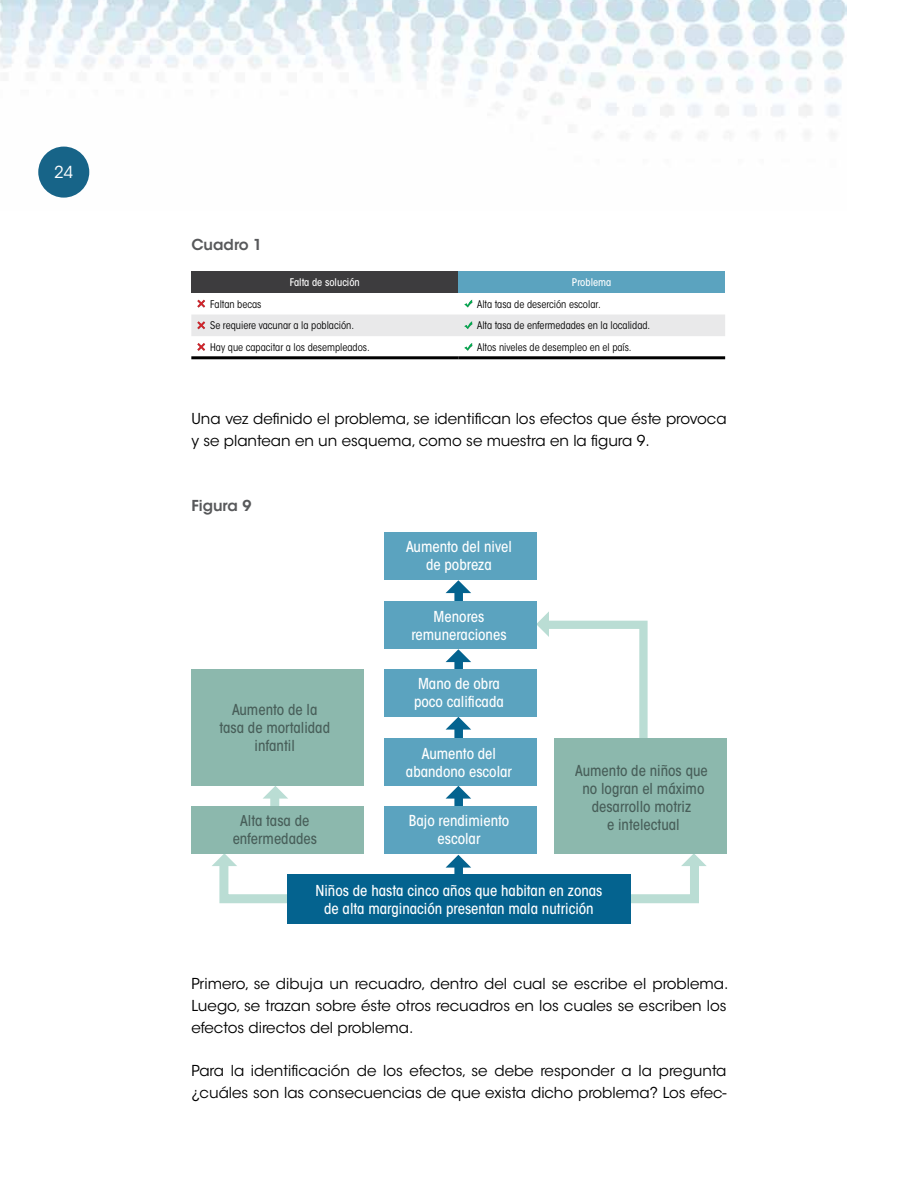
<style>
.page{position:relative;width:918px;height:1188px;background:#fff}
.page>*{position:absolute;margin:0;border:0;box-sizing:border-box;transform-origin:0 0}
.t1{font:16.5px "ITC Avant Garde Std";color:#fff}
.t2{font:15px/21.8px "ITC Avant Garde Std";color:#000}
.t3{font:500 condensed 15px/18px "ITC Avant Garde Std";color:#fff;text-align:center}
.t4{font:500 condensed 15px/18px "ITC Avant Garde Std";color:#3f3f40;text-align:center}
.t5{font:600 15px "ITC Avant Garde Std";color:#58595b}
.t6{font:condensed 10.5px "ITC Avant Garde Std";color:#000}
.t7{font:500 condensed 10.5px "ITC Avant Garde Std";color:#fff}
</style>
<div class="page">
<img style="left:0;top:0;width:846px;height:197px">
<div style="left:38px;top:147px;width:51px;height:51px;background:#176488;border-radius:50%"></div>
<div style="left:191px;top:272px;width:267px;height:21px;background:#3d3c3e"></div>
<div style="left:458px;top:272px;width:267px;height:21px;background:#5ba3bf"></div>
<hr style="left:191px;top:356px;width:267px;height:3px;background:#000">
<hr style="left:458px;top:356px;width:267px;height:3px;background:#000">
<svg style="left:197px;top:300px;width:8px;height:8px"></svg>
<svg style="left:464px;top:300px;width:8px;height:8px"></svg>
<div style="left:191px;top:315px;width:534px;height:21px;background:#e9e9ea"></div>
<svg style="left:197px;top:343px;width:8px;height:8px"></svg>
<svg style="left:464px;top:343px;width:8px;height:8px"></svg>
<svg style="left:263px;top:786px;width:25px;height:13px"></svg>
<div style="left:270px;top:795px;width:9px;height:17px;background:#baddd4"></div>
<svg style="left:631px;top:854px;width:76px;height:50px"></svg>
<svg style="left:212px;top:854px;width:75px;height:50px"></svg>
<svg style="left:446px;top:580px;width:25px;height:13px"></svg>
<div style="left:454px;top:589px;width:9px;height:18px;background:#04638f"></div>
<svg style="left:446px;top:649px;width:25px;height:13px"></svg>
<div style="left:454px;top:658px;width:9px;height:18px;background:#04638f"></div>
<svg style="left:446px;top:717px;width:25px;height:13px"></svg>
<div style="left:454px;top:726px;width:9px;height:17px;background:#04638f"></div>
<svg style="left:446px;top:786px;width:25px;height:13px"></svg>
<div style="left:454px;top:795px;width:9px;height:17px;background:#04638f"></div>
<svg style="left:446px;top:855px;width:25px;height:13px"></svg>
<div style="left:454px;top:864px;width:9px;height:17px;background:#04638f"></div>
<svg style="left:537px;top:611px;width:111px;height:127px"></svg>
<div style="left:554px;top:738px;width:173px;height:116px;background:#8cb8ad"></div>
<div style="left:191px;top:669px;width:173px;height:117px;background:#8cb8ad"></div>
<div style="left:191px;top:806px;width:173px;height:48px;background:#8cb8ad"></div>
<div style="left:287px;top:874px;width:344px;height:50px;background:#04638f"></div>
<div style="left:385px;top:806px;width:152px;height:48px;background:#5ba3bf"></div>
<div style="left:385px;top:738px;width:152px;height:48px;background:#5ba3bf"></div>
<div style="left:385px;top:669px;width:152px;height:48px;background:#5ba3bf"></div>
<div style="left:385px;top:601px;width:152px;height:48px;background:#5ba3bf"></div>
<div style="left:385px;top:532px;width:152px;height:48px;background:#5ba3bf"></div>
<p class="t1" style="left:54px;top:162px;width:21px">24</p>
<p class="t5" style="left:191px;top:235px;width:72px">Cuadro 1</p>
<p class="t7" style="left:290px;top:276px;width:72px">Falta de solución</p>
<p class="t7" style="left:572px;top:276px;width:41px">Problema</p>
<p class="t6" style="left:210px;top:298px;width:53px">Faltan becas</p>
<p class="t6" style="left:477px;top:297px;width:125px">Alta tasa de deserción escolar.</p>
<p class="t6" style="left:210px;top:319px;width:145px">Se requiere vacunar a la población.</p>
<p class="t6" style="left:477px;top:319px;width:175px">Alta tasa de enfermedades en la localidad.</p>
<p class="t6" style="left:210px;top:341px;width:161px">Hay que capacitar a los desempleados.</p>
<p class="t6" style="left:477px;top:341px;width:156px">Altos niveles de desempleo en el país.</p>
<p class="t2" style="left:191px;top:408px;width:537px">Una vez definido el problema, se identifican los efectos que éste provoca y se plantean en un esquema, como se muestra en la figura 9.</p>
<p class="t5" style="left:191px;top:496px;width:62px">Figura 9</p>
<p class="t4" style="left:219px;top:700px;width:112px">Aumento de la tasa de mortalidad infantil</p>
<p class="t4" style="left:233px;top:812px;width:86px">Alta tasa de enfermedades</p>
<p class="t3" style="left:406px;top:537px;width:107px">Aumento del nivel de pobreza</p>
<p class="t3" style="left:411px;top:607px;width:97px">Menores remuneraciones</p>
<p class="t3" style="left:414px;top:675px;width:91px;text-align:left">Mano de obra poco calificada</p>
<p class="t3" style="left:406px;top:744px;width:108px">Aumento del abandono escolar</p>
<p class="t3" style="left:409px;top:812px;width:102px">Bajo rendimiento escolar</p>
<p class="t4" style="left:575px;top:762px;width:134px">Aumento de niños que no logran el máximo desarrollo motriz<br>e intelectual</p>
<p class="t3" style="left:315px;top:882px;width:289px">Niños de hasta cinco años que habitan en zonas de alta marginación presentan mala nutrición</p>
<p class="t2" style="left:191px;top:973px;width:539px;text-align:justify">Primero, se dibuja un recuadro, dentro del cual se escribe el problema.<br>Luego, se trazan sobre éste otros recuadros en los cuales se escriben los efectos directos del problema.</p>
<p class="t2" style="left:191px;top:1060px;width:537px">Para la identificación de los efectos, se debe responder a la pregunta ¿cuáles son las consecuencias de que exista dicho problema? Los efec-</p>
</div>
